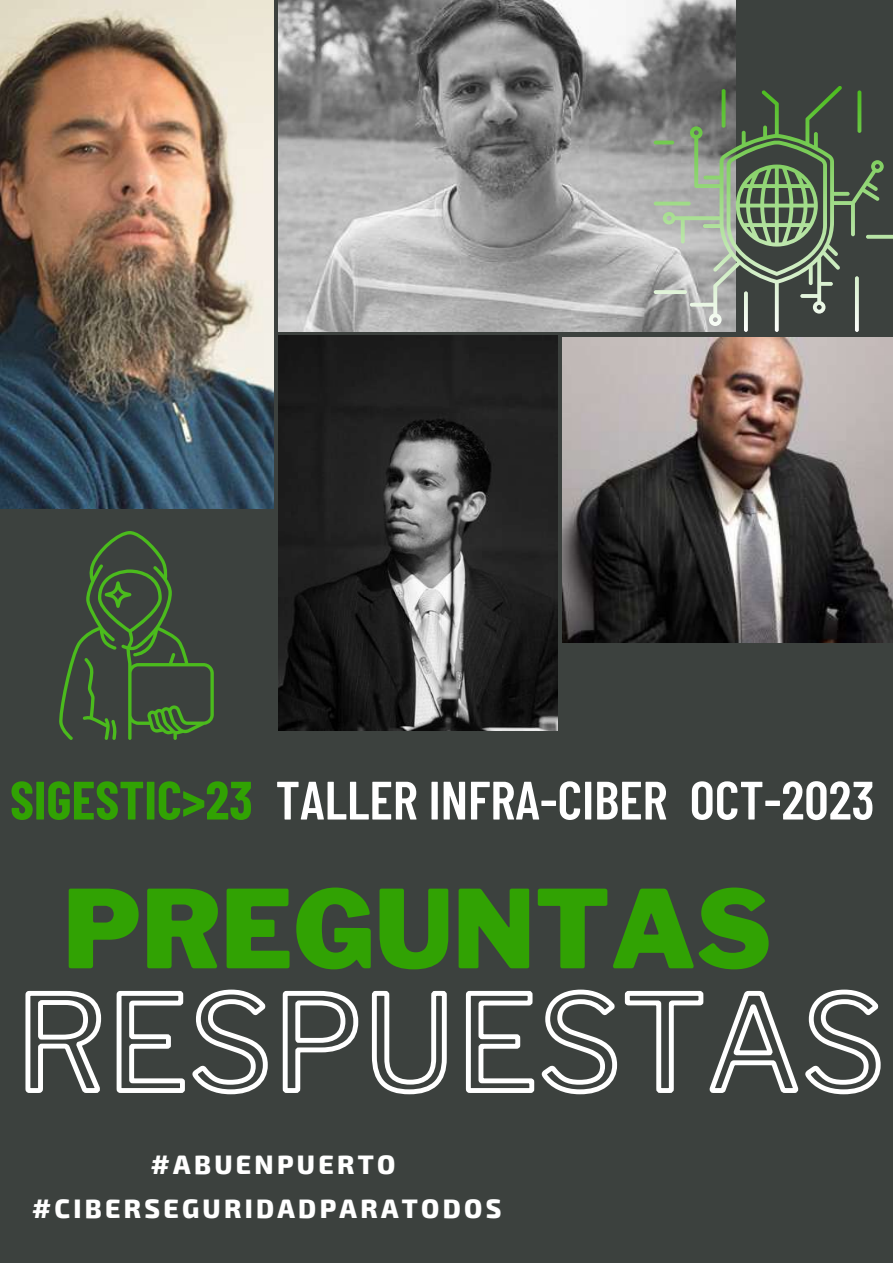
<style>
.page{position:relative;width:893px;height:1264px;background:#fff}
.page>*{position:absolute;margin:0;border:0;box-sizing:border-box;transform-origin:0 0}
.t1{font:900 107.4px "Libre Franklin";color:#31a203}
.t2{font:600 54px "Barlow Condensed";color:#fff}
.t3{font:800 26.25px "Exo 2";letter-spacing:.125em;color:#fff}
.s1{font-weight:700;color:#31a203}
</style>
<div class="page">
<div style="left:0;top:0;width:892px;height:1262px;background:#3c413e"></div>
<img style="left:1px;top:0;width:272px;height:509px">
<img style="left:278px;top:0;width:457px;height:331px">
<img style="left:278px;top:335px;width:279px;height:395px">
<img style="left:563px;top:337px;width:329px;height:305px">
<svg style="left:59px;top:531px;width:155px;height:209px"></svg>
<svg style="left:653px;top:86px;width:239px;height:246px"></svg>
<svg style="left:25px;top:989px;width:856px;height:106px"></svg>
<p class="t2" style="left:10px;top:765px;width:866px"><span class="s1">SIGESTIC&gt;23</span> TALLER INFRA-CIBER OCT-2023</p>
<h1 class="t1" style="left:63px;top:864px;width:709px">PREGUNTAS</h1>
<p class="t3" style="left:151px;top:1147px;width:246px">#ABUENPUERTO</p>
<p class="t3" style="left:32px;top:1191px;width:470px">#CIBERSEGURIDADPARATODOS</p>
</div>
